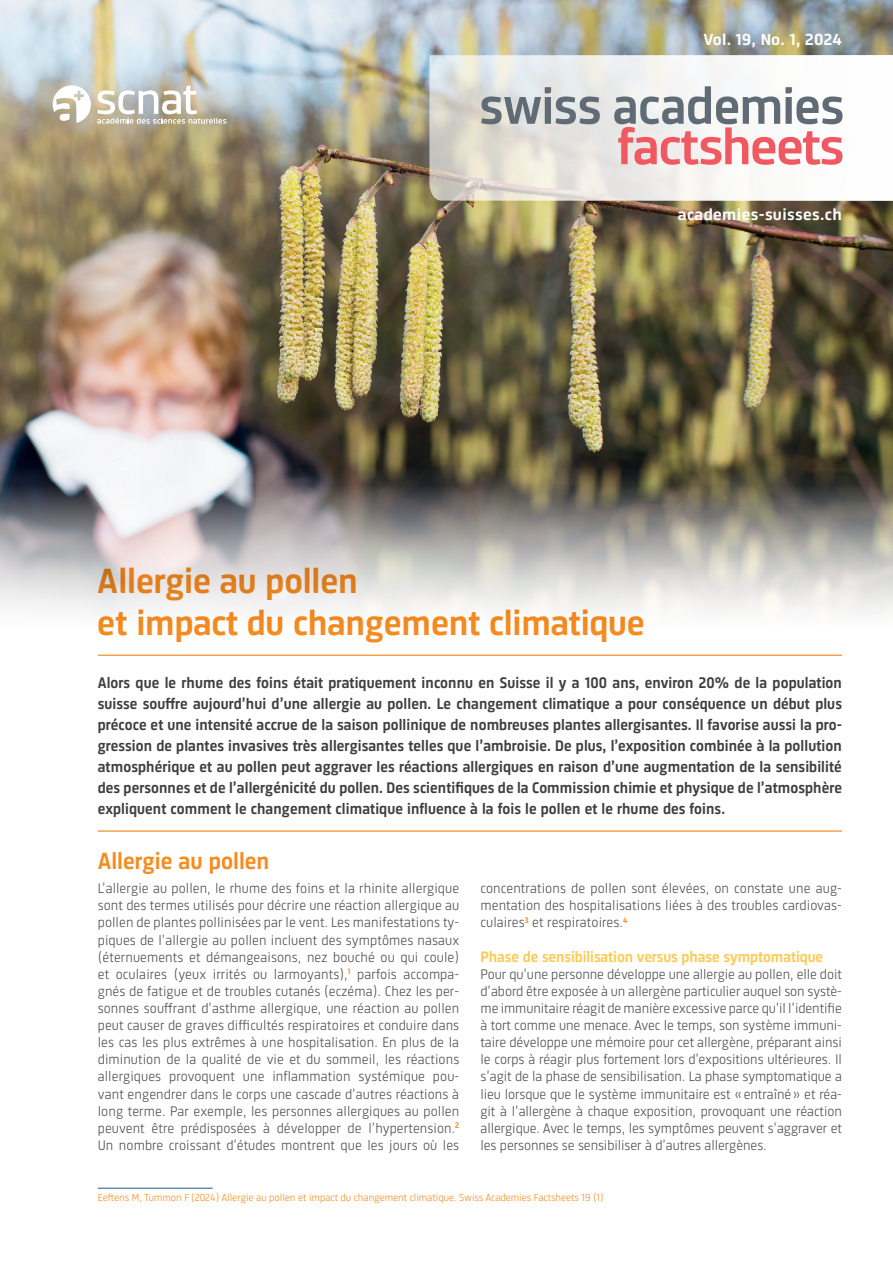
<style>
.page{position:relative;width:893px;height:1263px;background:#fff}
.page>*{position:absolute;margin:0;border:0;box-sizing:border-box;transform-origin:0 0}
.t1{font:500 36px/42px "Sinews Sans Pro";letter-spacing:-.005em;color:#f68b1f;scale:1.04 1}
.t2{font:500 24px "Sinews Sans Pro";color:#f68b1f}
.t3{font:500 16.5px "Sinews Sans Pro";letter-spacing:.02em;color:#fff;scale:1.1 1}
.t4{font:500 15.75px/21px "Sinews Sans Pro";letter-spacing:.005em;color:#3e3e3f;text-align:justify}
.t5{font:500 15.6px "Sinews Sans Pro";letter-spacing:-.005em;color:#feca56}
.t6{font:300 14.25px/17.1px "Sinews Sans Pro";letter-spacing:.005em;color:#4b4c4d;text-align:justify}
.t7{font:300 10.5px "Sinews Sans Pro";letter-spacing:-.005em;color:#f68b1f}
</style>
<div class="page">
<img style="left:0;top:0;width:893px;height:656px">
<hr style="left:98px;top:830px;width:744px;height:2px;background:#f68b1f">
<hr style="left:98px;top:655px;width:744px;height:1px;background:#f68b1f">
<hr style="left:98px;top:1188px;width:115px;height:1px;background:#1f5a7d">
<svg style="left:53px;top:85px;width:38px;height:38px"></svg>
<svg style="left:97px;top:86px;width:129px;height:38px"></svg>
<svg style="left:429px;top:55px;width:464px;height:146px"></svg>
<svg style="left:481px;top:87px;width:119px;height:37px;background:#afb4b7"></svg>
<svg style="left:614px;top:86px;width:228px;height:79px"></svg>
<p class="t3" style="left:703px;top:27px;width:127px">Vol. 19, No. 1, 2024</p>
<p class="t3" style="left:678px;top:202px;width:151px">academies-suisses.ch</p>
<h1 class="t1" style="left:98px;top:557px;width:527px">Allergie au pollen<br>et impact du changement climatique</h1>
<p class="t4" style="left:98px;top:671px;width:746px">Alors que le rhume des foins était pratiquement inconnu en Suisse il y a 100 ans, environ 20% de la population suisse souffre aujourd’hui d’une allergie au pollen. Le changement climatique a pour conséquence un début plus précoce et une intensité accrue de la saison pollinique de nombreuses plantes allergisantes. Il favorise aussi la pro&shy;gression de plantes invasives très allergisantes telles que l’ambroisie. De plus, l’exposition combinée à la pollution atmosphérique et au pollen peut aggraver les réactions allergiques en raison d’une augmentation de la sensibilité des personnes et de l’allergénicité du pollen. Des scientifiques de la Commission chimie et physique de l’atmosphère expliquent comment le changement climatique influence à la fois le pollen et le rhume des foins.</p>
<h2 class="t2" style="left:98px;top:843px;width:173px">Allergie au pollen</h2>
<p class="t6" style="left:98px;top:879px;width:363px">L’allergie au pollen, le rhume des foins et la rhinite allergique sont des termes utilisés pour décrire une réaction allergique au pollen de plantes pollinisées par le vent. Les manifestations ty&shy;piques de l’allergie au pollen incluent des symptômes nasaux (éternuements et démangeaisons, nez bouché ou qui coule) et oculaires (yeux irrités ou larmoyants),<sup>1</sup> parfois accompa&shy;gnés de fatigue et de troubles cutanés (eczéma). Chez les per&shy;sonnes souffrant d’asthme allergique, une réaction au pollen peut causer de graves difficultés respiratoires et conduire dans les cas les plus extrêmes à une hospitalisation. En plus de la diminution de la qualité de vie et du sommeil, les réactions allergiques provoquent une inflammation systémique pou&shy;vant engendrer dans le corps une cascade d’autres réactions à long terme. Par exemple, les personnes allergiques au pollen peuvent être prédisposées à développer de l’hypertension.<sup>2<br></sup>Un nombre croissant d’études montrent que les jours où les</p>
<p class="t6" style="left:480px;top:879px;width:363px">concentrations de pollen sont élevées, on constate une aug&shy;mentation des hospitalisations liées à des troubles cardiovas&shy;culaires<sup>3</sup> et respiratoires.<sup>4</sup></p>
<p class="t5" style="left:480px;top:945px;width:344px">Phase de sensibilisation versus phase symptomatique</p>
<p class="t6" style="left:480px;top:964px;width:363px">Pour qu’une personne développe une allergie au pollen, elle doit d’abord être exposée à un allergène particulier auquel son systè&shy;me immunitaire réagit de manière excessive parce qu'il l'identifie à tort comme une menace. Avec le temps, son système immuni&shy;taire développe une mémoire pour cet allergène, préparant ainsi le corps à réagir plus fortement lors d'expositions ultérieures. Il s’agit de la phase de sensibilisation. La phase symptomatique a lieu lorsque que le système immunitaire est « entraîné » et réa&shy;git à l’allergène à chaque exposition, provoquant une réaction allergique. Avec le temps, les symptômes peuvent s’aggraver et les personnes se sensibiliser à d’autres allergènes.</p>
<p class="t7" style="left:98px;top:1190px;width:507px">Eeftens M, Tummon F (2024) Allergie au pollen et impact du changement climatique. Swiss Academies Factsheets 19 (1)</p>
</div>
